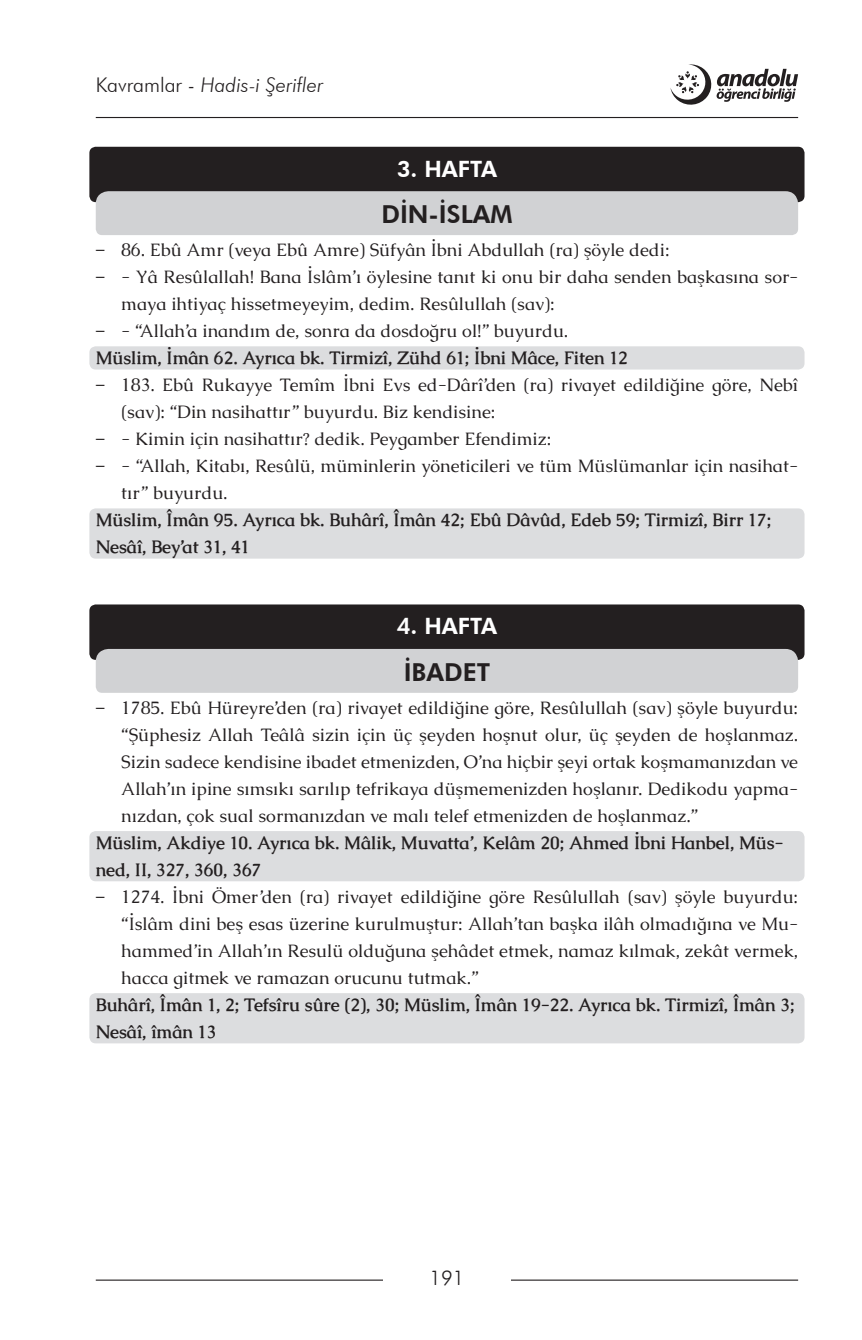
<style>
.page{position:relative;width:862px;height:1340px;background:#fff}
.page>*{position:absolute;margin:0;border:0;box-sizing:border-box;transform-origin:0 0}
.HAFTA_BAŞLIK{font:800 24.75px "Futura BT";color:#231f20}
.HAFTALAR{font:800 22.5px "Futura BT";color:#fff}
.t1{font:italic 300 20.25px "Futura BT";color:#231f20}
.t2{font:300 20.25px "Futura BT";color:#231f20}
.t3{font:18px/27px "Caudex";color:#231f20}
.EZBER_AYETİ___TAVSİY{font:700 18px/27px "Caudex";color:#231f20}
.s1{font-style:normal}
.s2{font-family:"Palatino Linotype"}
</style>
<div class="page">
<hr style="left:96px;top:117px;width:701px;height:1px;background:#231f20">
<hr style="left:96px;top:1279px;width:701px;height:1px;background:#231f20">
<div style="left:383px;top:1257px;width:127px;height:27px;background:#fff"></div>
<svg style="left:670px;top:64px;width:127px;height:41px"></svg>
<div style="left:89px;top:147px;width:715px;height:55px;background:#231f20;border-radius:6px"></div>
<div style="left:96px;top:191px;width:701px;height:44px;background:#d1d2d4"></div>
<div style="left:89px;top:346px;width:715px;height:23px;background:#dcdddf;border-radius:6px"></div>
<div style="left:89px;top:508px;width:715px;height:50px;background:#dcdddf;border-radius:6px"></div>
<div style="left:89px;top:604px;width:715px;height:56px;background:#231f20;border-radius:6px"></div>
<div style="left:96px;top:649px;width:701px;height:44px;background:#d1d2d4"></div>
<div style="left:89px;top:831px;width:715px;height:50px;background:#dcdddf;border-radius:6px"></div>
<div style="left:89px;top:993px;width:715px;height:50px;background:#dcdddf;border-radius:6px"></div>
<p class="t1" style="left:96px;top:73px;width:229px"><span class="s1">Kavramlar -</span> Hadis-i Şerifler</p>
<p class="HAFTALAR" style="left:396px;top:155px;width:102px">3. HAFTA</p>
<p class="HAFTA_BAŞLIK" style="left:381px;top:199px;width:133px">DİN-İSLAM</p>
<p class="t3" style="left:96px;top:236px;width:575px"><span class="s2">−</span> 86. Ebû Amr (veya Ebû Amre) Süfyân İbni Abdullah (ra) şöyle dedi:</p>
<p class="t3" style="left:121px;top:263px;width:678px;text-indent:-26px"><span class="s2">−</span> - Yâ Resûlallah! Bana İslâm’ı öylesine tanıt ki onu bir daha senden başkasına sor&shy;maya ihtiyaç hissetmeyeyim, dedim. Resûlullah (sav):</p>
<p class="t3" style="left:96px;top:317px;width:473px"><span class="s2">−</span> - “Allah’a inandım de, sonra da dosdoğru ol!” buyurdu.</p>
<p class="EZBER_AYETİ___TAVSİY" style="left:96px;top:344px;width:533px">Müslim, İmân 62. Ayrıca bk. Tirmizî, Zühd 61; İbni Mâce, Fiten 12</p>
<p class="t3" style="left:121px;top:371px;width:678px;text-indent:-26px"><span class="s2">−</span> 183. Ebû Rukayye Temîm İbni Evs ed-Dârî’den (ra) rivayet edildiğine göre, Nebî (sav): “Din nasihattır” buyurdu. Biz kendisine:</p>
<p class="t3" style="left:96px;top:425px;width:456px"><span class="s2">−</span> - Kimin için nasihattır? dedik. Peygamber Efendimiz:</p>
<p class="t3" style="left:121px;top:452px;width:678px;text-indent:-26px"><span class="s2">−</span> - “Allah, Kitabı, Resûlü, müminlerin yöneticileri ve tüm Müslümanlar için nasihat&shy;tır” buyurdu.</p>
<p class="EZBER_AYETİ___TAVSİY" style="left:96px;top:506px;width:676px">Müslim, Îmân 95. Ayrıca bk. Buhârî, Îmân 42; Ebû Dâvûd, Edeb 59; Tirmizî, Birr 17;<br>Nesâî, Bey’at 31, 41</p>
<p class="HAFTALAR" style="left:396px;top:612px;width:102px">4. HAFTA</p>
<p class="HAFTA_BAŞLIK" style="left:403px;top:656px;width:88px">İBADET</p>
<p class="t3" style="left:121px;top:694px;width:678px;text-align:justify;text-indent:-26px"><span class="s2">−</span> 1785. Ebû Hüreyre’den (ra) rivayet edildiğine göre, Resûlullah (sav) şöyle buyurdu: “Şüphesiz Allah Teâlâ sizin için üç şeyden hoşnut olur, üç şeyden de hoşlanmaz.<br>Sizin sadece kendisine ibadet etmenizden, O’na hiçbir şeyi ortak koşmamanızdan ve Allah’ın ipine sımsıkı sarılıp tefrikaya düşmemenizden hoşlanır. Dedikodu yapma&shy;nızdan, çok sual sormanızdan ve malı telef etmenizden de hoşlanmaz.”</p>
<p class="EZBER_AYETİ___TAVSİY" style="left:96px;top:829px;width:689px">Müslim, Akdiye 10. Ayrıca bk. Mâlik, Muvatta’, Kelâm 20; Ahmed İbni Hanbel, Müs&shy;ned, II, 327, 360, 367</p>
<p class="t3" style="left:121px;top:883px;width:678px;text-align:justify;text-indent:-26px"><span class="s2">−</span> 1274. İbni Ömer’den (ra) rivayet edildiğine göre Resûlullah (sav) şöyle buyurdu: “İslâm dini beş esas üzerine kurulmuştur: Allah’tan başka ilâh olmadığına ve Mu&shy;hammed’in Allah’ın Resulü olduğuna şehâdet etmek, namaz kılmak, zekât vermek, hacca gitmek ve ramazan orucunu tutmak.”</p>
<p class="EZBER_AYETİ___TAVSİY" style="left:96px;top:991px;width:700px">Buhârî, Îmân 1, 2; Tefsîru sûre (2), 30; Müslim, Îmân 19-22. Ayrıca bk. Tirmizî, Îmân 3;<br>Nesâî, îmân 13</p>
<p class="t2" style="left:429px;top:1265px;width:36px">191</p>
</div>
